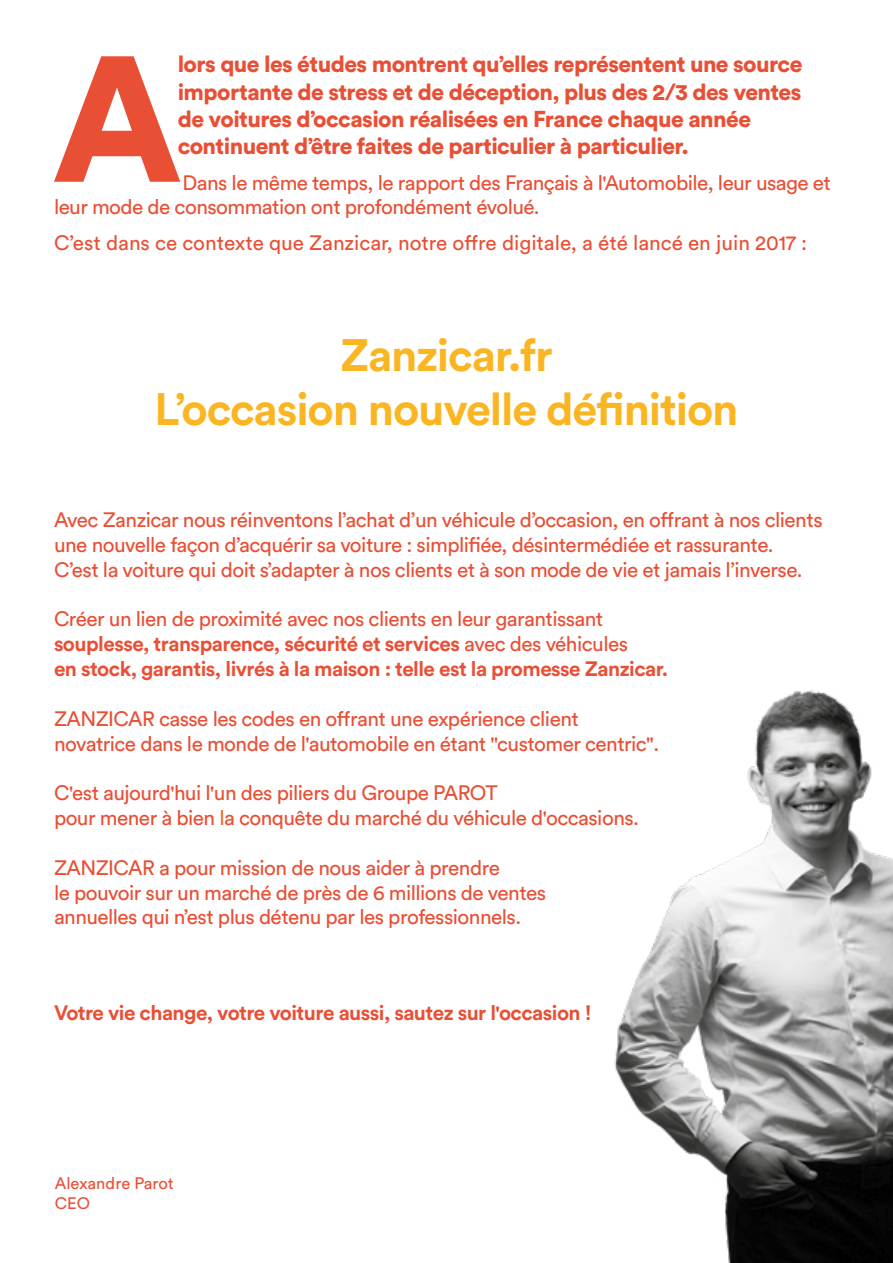
<style>
.page{position:relative;width:893px;height:1263px;background:#fff}
.page>*{position:absolute;margin:0;border:0;box-sizing:border-box;transform-origin:0 0}
.t1{font:176.85px "Circular Std Black";color:#e94f35}
.t2{font:45px/54px "Circular Std Bold";letter-spacing:-.025em;color:#fab522;text-align:center}
.t3{font:22.8px/27.3px "Circular Std Black";letter-spacing:-.025em;color:#e94f35}
.t4{font:20.7px/24.9px "Circular Std Book";letter-spacing:-.025em;color:#e94f35}
.t5{font:20.7px/24.9px "Circular Std Bold";letter-spacing:-.025em;color:#e94f35}
.t6{font:20.7px "Circular Std Book";color:#e94f35}
.t7{font:16.5px/19.8px "Circular Std Book";color:#e94f35}
.s1{font-family:"Circular Std Book"}
.s2{color:#ed6c28}
</style>
<div class="page">
<img style="left:614px;top:690px;width:279px;height:573px">
<h1 class="t1" style="left:52px;top:2px;width:131px">A</h1>
<p class="t3" style="left:178px;top:50px;width:626px">lors que les études montrent qu’elles représentent une source importante de stress et de déception, plus des 2/3 des ventes de voitures d’occasion réalisées en France chaque année continuent d’être faites de particulier à particulier.</p>
<p class="t4" style="left:54px;top:170px;width:778px;text-indent:128px">Dans le même temps, le rapport des Français à l'Automobile, leur usage et leur mode de consommation ont profondément évolué.</p>
<p class="t6" style="left:54px;top:230px;width:755px">C’est dans ce contexte que Zanzicar, notre offre digitale, a été lancé en juin 2017 :</p>
<h2 class="t2" style="left:154px;top:327px;width:586px">Zanzicar.fr<br>L’occasion nouvelle définition</h2>
<p class="t4" style="left:54px;top:507px;width:770px">Avec Zanzicar nous réinventons l’achat d’un véhicule d’occasion, en offrant à nos clients une nouvelle façon d’acquérir sa voiture : simplifiée, désintermédiée et rassurante.<br>C’est la voiture qui doit s’adapter à nos clients et à son mode de vie et jamais l’inverse.</p>
<p class="t4" style="left:54px;top:606px;width:551px">Créer un lien de proximité avec nos clients en leur garantissant</p>
<p class="t5" style="left:54px;top:631px;width:616px">souplesse, transparence, sécurité et services <span class="s1">avec des véhicules<br></span>en stock, garantis, livrés à la maison : telle est la promesse Zanzicar.</p>
<p class="t4" style="left:54px;top:706px;width:607px">ZANZICAR casse les codes en offrant une expérience client novatrice dans le monde de l'automobile en étant "customer centric".</p>
<p class="t4" style="left:54px;top:780px;width:587px">C'est aujourd'hui l'un des piliers du Groupe PAROT<br>pour mener à bien <span class="s2">l</span>a conquête du marché du véhicule d'occasions.</p>
<p class="t4" style="left:54px;top:855px;width:494px">ZANZICAR a pour mission de nous aider à prendre<br>le pouvoir sur un marché de près de 6 millions de ventes annuelles qui n’est plus détenu par les professionnels.</p>
<p class="t5" style="left:54px;top:999px;width:539px">Votre vie change, votre voiture aussi, sautez sur l'occasion !</p>
<p class="t7" style="left:55px;top:1173px;width:120px">Alexandre Parot<br>CEO</p>
</div>
